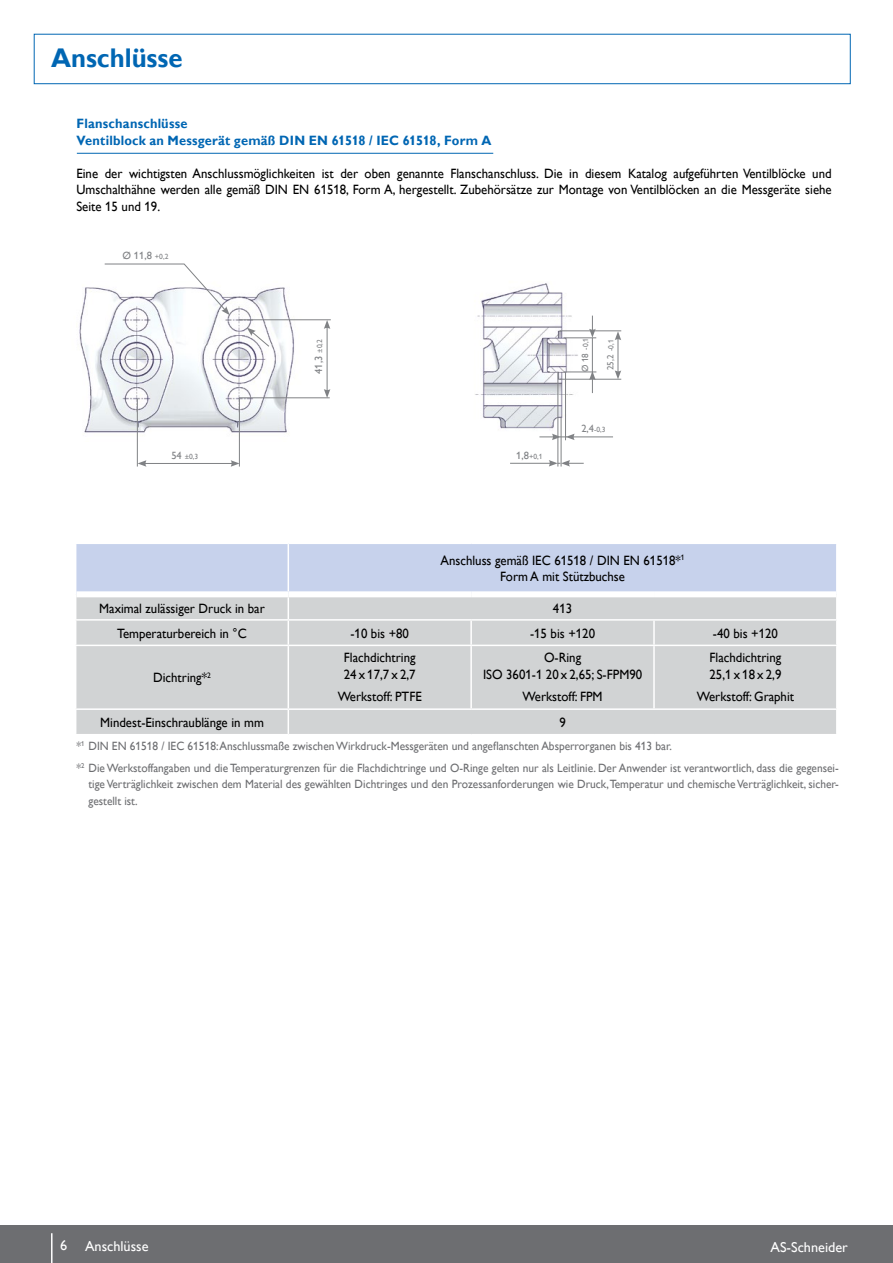
<style>
.page{position:relative;width:893px;height:1263px;background:#fff}
.page>*{position:absolute;margin:0;border:0;box-sizing:border-box;transform-origin:0 0}
.t1{font:700 27px "Gill Alt One";color:#0066b3;scale:.95 1}
.t2{font:14.25px "Gill Alt One";color:#fff}
.t3{font:13.5px/16.5px "Gill Alt One";color:#000;text-align:center;scale:.95 1}
.t4{font:700 13.5px/16.5px "Gill Alt One";letter-spacing:.015em;color:#0066b3;scale:.95 1}
.t5{font:12px/21.5px "Gill Alt One";color:#6d6e71;scale:.95 1}
.t6{font:10.5px "Gill Alt One";color:#808285}
.t7{font:9px "Gill Alt One";color:#808285}
.t8{font:7.5px "Gill Alt One";color:#808285}
.s1{font-size:7.5px}
.s2{font-size:10.5px}
.s3{font-size:9px}
</style>
<div class="page">
<div style="left:34px;top:34px;width:816px;height:50px;border:1px solid #0066b3"></div>
<div style="left:76px;top:710px;width:760px;height:24px;background:#d1d3d4"></div>
<div style="left:76px;top:646px;width:760px;height:62px;background:#d1d3d4"></div>
<svg style="left:76px;top:544px;width:760px;height:101px;background:#ccd3e0"></svg>
<hr style="left:471px;top:619px;width:183px;height:2px;background:#fff">
<hr style="left:470px;top:621px;width:2px;height:24px;background:#fff">
<hr style="left:654px;top:619px;width:184px;height:2px;background:#fff">
<hr style="left:653px;top:621px;width:2px;height:24px;background:#fff">
<hr style="left:288px;top:646px;width:1px;height:62px;background:#fff">
<hr style="left:470px;top:646px;width:2px;height:62px;background:#fff">
<hr style="left:653px;top:646px;width:2px;height:62px;background:#fff">
<svg style="left:288px;top:710px;width:1px;height:24px"></svg>
<div style="left:76px;top:591px;width:212px;height:6px;background:#fff"></div>
<div style="left:288px;top:591px;width:183px;height:6px;background:#fff"></div>
<div style="left:471px;top:591px;width:183px;height:6px;background:#fff"></div>
<div style="left:654px;top:591px;width:182px;height:6px;background:#fff"></div>
<img style="left:79px;top:263px;width:500px;height:179px">
<hr style="left:77px;top:153px;width:416px;height:1px;background:#0066b3">
<hr style="left:137px;top:399px;width:1px;height:67px;background:#808285">
<hr style="left:239px;top:398px;width:1px;height:68px;background:#808285">
<hr style="left:144px;top:463px;width:89px;height:1px;background:#808285">
<svg style="left:231px;top:460px;width:9px;height:7px"></svg>
<svg style="left:138px;top:460px;width:8px;height:7px"></svg>
<svg style="left:104px;top:264px;width:126px;height:51px"></svg>
<hr style="left:239px;top:398px;width:91px;height:1px;background:#808285">
<hr style="left:239px;top:319px;width:92px;height:1px;background:#808285">
<hr style="left:327px;top:326px;width:1px;height:65px;background:#808285">
<svg style="left:324px;top:320px;width:6px;height:9px"></svg>
<svg style="left:324px;top:389px;width:6px;height:9px"></svg>
<svg style="left:247px;top:328px;width:22px;height:19px"></svg>
<hr style="left:558px;top:372px;width:1px;height:95px;background:#808285">
<hr style="left:565px;top:372px;width:1px;height:68px;background:#808285">
<hr style="left:564px;top:372px;width:32px;height:1px;background:#808285">
<hr style="left:563px;top:338px;width:33px;height:1px;background:#808285">
<hr style="left:560px;top:379px;width:61px;height:1px;background:#808285">
<hr style="left:560px;top:331px;width:61px;height:1px;background:#808285">
<hr style="left:561px;top:417px;width:1px;height:49px;background:#808285">
<hr style="left:510px;top:463px;width:41px;height:1px;background:#808285">
<hr style="left:572px;top:437px;width:41px;height:1px;background:#808285">
<svg style="left:549px;top:460px;width:35px;height:6px"></svg>
<svg style="left:539px;top:434px;width:36px;height:6px"></svg>
<svg style="left:589px;top:371px;width:7px;height:22px"></svg>
<hr style="left:592px;top:338px;width:1px;height:36px;background:#808285">
<svg style="left:589px;top:316px;width:7px;height:22px"></svg>
<hr style="left:618px;top:338px;width:1px;height:35px;background:#808285">
<svg style="left:615px;top:331px;width:6px;height:9px"></svg>
<svg style="left:615px;top:370px;width:6px;height:9px"></svg>
<div style="left:0;top:1225px;width:893px;height:38px;background:#6d6e71"></div>
<hr style="left:51px;top:1233px;width:2px;height:30px;background:#fff">
<h1 class="t1" style="left:51px;top:42px;width:140px">Anschlüsse</h1>
<p class="t4" style="left:77px;top:115px;width:438px">Flanschanschlüsse<br>Ventilblock an Messgerät gemäß DIN EN 61518 / IEC 61518, Form A</p>
<p class="t3" style="left:76px;top:165px;width:796px;text-align:justify">Eine der wichtigsten Anschlussmöglichkeiten ist der oben genannte Flanschanschluss. Die in diesem Katalog aufgeführten Ventilblöcke und Umschalthähne werden alle gemäß DIN EN 61518, Form A, hergestellt. Zubehörsätze zur Montage von Ventilblöcken an die Messgeräte siehe Seite 15 und 19.</p>
<p class="t6" style="left:122px;top:250px;width:48px">Ø 11,8 <span class="s1">+0,2</span></p>
<p class="t8" style="left:171px;top:452px;width:28px"><span class="s2">54</span> ±0,3</p>
<p class="t6" style="left:312px;top:374px;width:36px;rotate:-90deg">41,3 <span class="s1">±0,2</span></p>
<p class="t8" style="left:581px;top:372px;width:36px;rotate:-90deg"><span class="s3">Ø 18</span> -0,1</p>
<p class="t7" style="left:605px;top:370px;width:32px;rotate:-90deg">25,2 <span class="s1">-0,1</span></p>
<p class="t8" style="left:516px;top:452px;width:28px"><span class="s2">1,8</span>+0,1</p>
<p class="t8" style="left:581px;top:426px;width:26px"><span class="s2">2,4</span>-0,3</p>
<p class="t3" style="left:440px;top:552px;width:258px">Anschluss gemäß IEC 61518 / DIN EN 61518*<sup>1<br></sup>Form A mit Stützbuchse</p>
<p class="t3" style="left:99px;top:600px;width:176px">Maximal zulässiger Druck in bar</p>
<p class="t3" style="left:553px;top:600px;width:22px">413</p>
<p class="t3" style="left:117px;top:625px;width:138px">Temperaturbereich in °C</p>
<p class="t3" style="left:350px;top:625px;width:63px">-10 bis +80</p>
<p class="t3" style="left:530px;top:625px;width:70px">-15 bis +120</p>
<p class="t3" style="left:713px;top:625px;width:70px">-40 bis +120</p>
<p class="t3" style="left:153px;top:669px;width:62px">Dichtring*<sup>2</sup></p>
<p class="t3" style="left:483px;top:649px;width:169px">O-Ring<br>ISO 3601-1 20 x 2,65; S-FPM90</p>
<p class="t3" style="left:523px;top:688px;width:86px">Werkstoff: FPM</p>
<p class="t3" style="left:344px;top:649px;width:77px;text-align:left">Flachdichtring<br>24 x 17,7 x 2,7</p>
<p class="t3" style="left:338px;top:688px;width:90px">Werkstoff: PTFE</p>
<p class="t3" style="left:709px;top:649px;width:77px;text-align:left">Flachdichtring<br>25,1 x 18 x 2,9</p>
<p class="t3" style="left:697px;top:688px;width:104px">Werkstoff: Graphit</p>
<p class="t3" style="left:100px;top:714px;width:174px">Mindest-Einschraublänge in mm</p>
<p class="t3" style="left:559px;top:714px;width:8px">9</p>
<p class="t5" style="left:76px;top:735px;width:804px">*<sup>1</sup> DIN EN 61518 / IEC 61518: Anschlussmaße zwischen Wirkdruck-Messgeräten und angeflanschten Absperrorganen bis 413 bar.<br>*<sup>2</sup> Die Werkstoffangaben und die Temperaturgrenzen für die Flachdichtringe und O-Ringe gelten nur als Leitlinie. Der Anwender ist verantwortlich, dass die gegensei-</p>
<p class="t5" style="left:88px;top:776px;width:791px;line-height:16.5px">tige Verträglichkeit zwischen dem Material des gewählten Dichtringes und den Prozessanforderungen wie Druck, Temperatur und chemische Verträglichkeit, sicher&shy;gestellt ist.</p>
<p class="t2" style="left:60px;top:1238px;width:90px">6 Anschlüsse</p>
<p class="t2" style="left:770px;top:1238px;width:79px">AS-Schneider</p>
</div>
